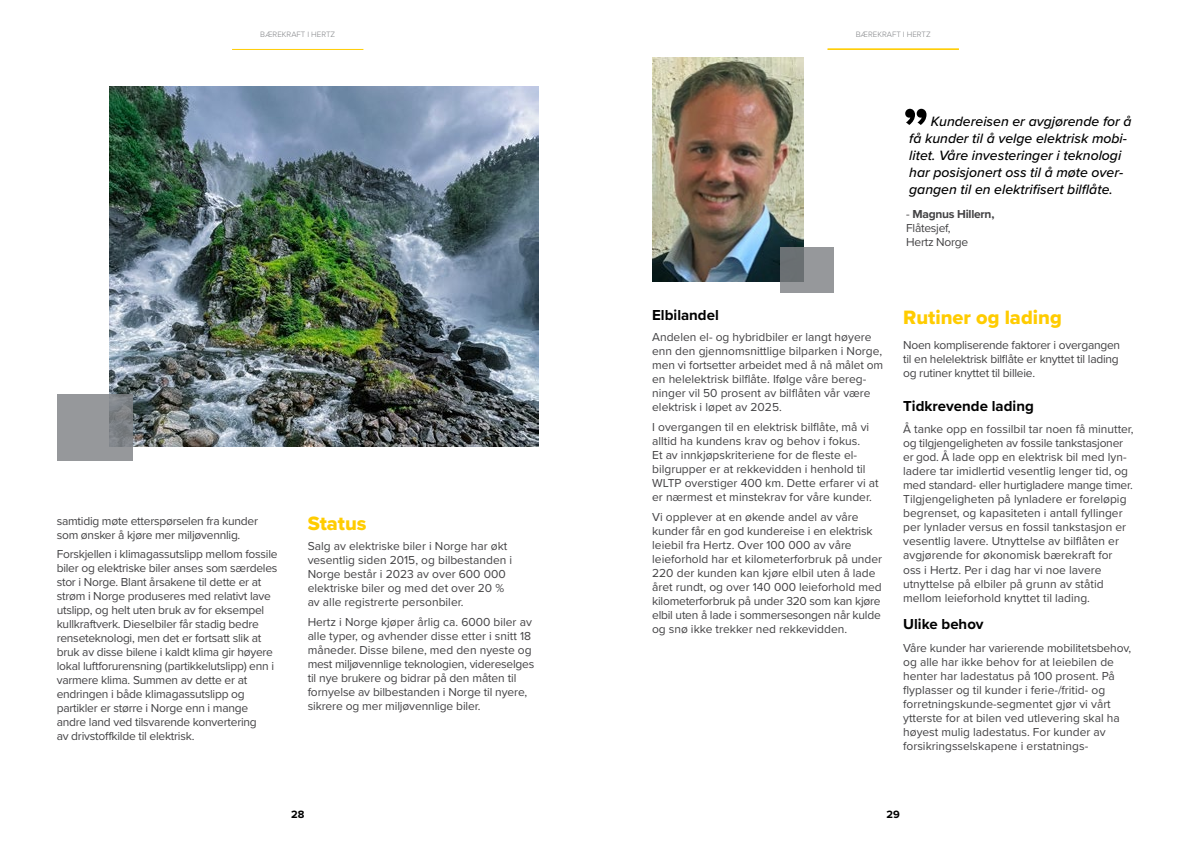
<style>
.page{position:relative;width:1191px;height:842px;background:#fff}
.page>*{position:absolute;margin:0;border:0;box-sizing:border-box;transform-origin:0 0}
.t1{font:50.7px "Proxima Nova Extrabld";color:#000}
.t2{font:20px "Proxima Nova Extrabld";color:#fc0}
.t3{font:700 15px "Proxima Nova";color:#000}
.t4{font:italic 500 14px/17px "Proxima Nova";color:#000}
.t5{font:12px/14px "Proxima Nova";color:#434244}
.t6{font:12px/14px "Proxima Nova";letter-spacing:-.02em;color:#434244}
.t7{font:700 11px "Proxima Nova";color:#000}
.t8{font:300 8px "Proxima Nova";color:#808285}
.s1{font-weight:700}
</style>
<div class="page">
<img style="left:109px;top:87px;width:430px;height:359px">
<hr style="left:232px;top:49px;width:131px;height:1px;background:#fc0">
<svg style="left:57px;top:394px;width:76px;height:66px;background:#8f9295"></svg>
<hr style="left:827px;top:49px;width:132px;height:1px;background:#fc0">
<img style="left:652px;top:57px;width:151px;height:224px">
<svg style="left:780px;top:248px;width:54px;height:45px;background:#878a8d"></svg>
<p class="t8" style="left:260px;top:28px;width:77px">BÆREKRAFT I HERTZ</p>
<p class="t8" style="left:855px;top:28px;width:77px">BÆREKRAFT I HERTZ</p>
<h1 class="t1" style="left:903px;top:88px;width:27px">”</h1>
<p class="t4" style="left:909px;top:112px;width:224px;text-indent:22px">Kundereisen er avgjørende for å få kunder til å velge elektrisk mobi&shy;litet. Våre investeringer i teknologi har posisjonert oss til å møte over&shy;gangen til en elektrifisert bilflåte.</p>
<p class="t6" style="left:906px;top:207px;width:90px">- <span class="s1">Magnus Hillern,<br></span>Flåtesjef,<br>Hertz Norge</p>
<p class="t6" style="left:57px;top:513px;width:203px">samtidig møte etterspørselen fra kunder som ønsker å kjøre mer miljøvennlig.</p>
<p class="t6" style="left:57px;top:547px;width:222px">Forskjellen i klimagassutslipp mellom fossile biler og elektriske biler anses som særdeles stor i Norge. Blant årsakene til dette er at strøm i Norge produseres med relativt lave utslipp, og helt uten bruk av for eksempel kullkraftverk. Dieselbiler får stadig bedre renseteknologi, men det er fortsatt slik at bruk av disse bilene i kaldt klima gir høyere lokal luftforurensning (partikkelutslipp) enn i varmere klima. Summen av dette er at endringen i både klimagassutslipp og partikler er større i Norge enn i mange andre land ved tilsvarende konvertering<br>av drivstoffkilde til elektrisk.</p>
<h2 class="t2" style="left:308px;top:508px;width:60px">Status</h2>
<p class="t5" style="left:308px;top:538px;width:206px">Salg av elektriske biler i Norge har økt vesentlig siden 2015, og bilbestanden i Norge består i 2023 av over 600 000 elektriske biler og med det over 20 % av alle registrerte personbiler.</p>
<p class="t5" style="left:308px;top:614px;width:228px">Hertz i Norge kjøper årlig ca. 6000 biler av alle typer, og avhender disse etter i snitt 18 måneder. Disse bilene, med den nyeste og mest miljøvennlige teknologien, videreselges til nye brukere og bidrar på den måten til fornyelse av bilbestanden i Norge til nyere, sikrere og mer miljøvennlige biler.</p>
<p class="t3" style="left:652px;top:304px;width:68px">Elbilandel</p>
<p class="t5" style="left:652px;top:330px;width:233px">Andelen el- og hybridbiler er langt høyere enn den gjennomsnittlige bilparken i Norge, men vi fortsetter arbeidet med å nå målet om en helelektrisk bilflåte. Ifølge våre bereg&shy;ninger vil 50 prosent av bilflåten vår være elektrisk i løpet av 2025.</p>
<p class="t5" style="left:652px;top:420px;width:228px">I overgangen til en elektrisk bilflåte, må vi alltid ha kundens krav og behov i fokus.<br>Et av innkjøpskriteriene for de fleste el&shy;bilgrupper er at rekkevidden i henhold til WLTP overstiger 400 km. Dette erfarer vi at er nærmest et minstekrav for våre kunder.</p>
<p class="t5" style="left:652px;top:509px;width:231px">Vi opplever at en økende andel av våre kunder får en god kundereise i en elektrisk leiebil fra Hertz. Over 100 000 av våre leieforhold har et kilometerforbruk på under 220 der kunden kan kjøre elbil uten å lade året rundt, og over 140 000 leieforhold med kilometerforbruk på under 320 som kan kjøre elbil uten å lade i sommersesongen når kulde og snø ikke trekker ned rekkevidden.</p>
<h2 class="t2" style="left:903px;top:303px;width:160px">Rutiner og lading</h2>
<p class="t5" style="left:903px;top:338px;width:219px;text-align:justify">Noen kompliserende faktorer i overgangen til en helelektrisk bilflåte er knyttet til lading og rutiner knyttet til billeie.</p>
<p class="t3" style="left:903px;top:395px;width:132px">Tidkrevende lading</p>
<p class="t5" style="left:903px;top:422px;width:232px">Å tanke opp en fossilbil tar noen få minutter, og tilgjengeligheten av fossile tankstasjoner er god. Å lade opp en elektrisk bil med lyn&shy;ladere tar imidlertid vesentlig lenger tid, og med standard- eller hurtigladere mange timer.<br>Tilgjengeligheten på lynladere er foreløpig begrenset, og kapasiteten i antall fyllinger per lynlader versus en fossil tankstasjon er vesentlig lavere. Utnyttelse av bilflåten er avgjørende for økonomisk bærekraft for<br>oss i Hertz. Per i dag har vi noe lavere utnyttelse på elbiler på grunn av ståtid mellom leieforhold knyttet til lading.</p>
<p class="t3" style="left:903px;top:613px;width:82px">Ulike behov</p>
<p class="t5" style="left:903px;top:640px;width:229px">Våre kunder har varierende mobilitetsbehov, og alle har ikke behov for at leiebilen de henter har ladestatus på 100 prosent. På flyplasser og til kunder i ferie-/fritid- og forretningskunde-segmentet gjør vi vårt ytterste for at bilen ved utlevering skal ha høyest mulig ladestatus. For kunder av forsikringsselskapene i erstatnings-</p>
<p class="t7" style="left:291px;top:806px;width:15px">28</p>
<p class="t7" style="left:886px;top:806px;width:15px">29</p>
</div>
